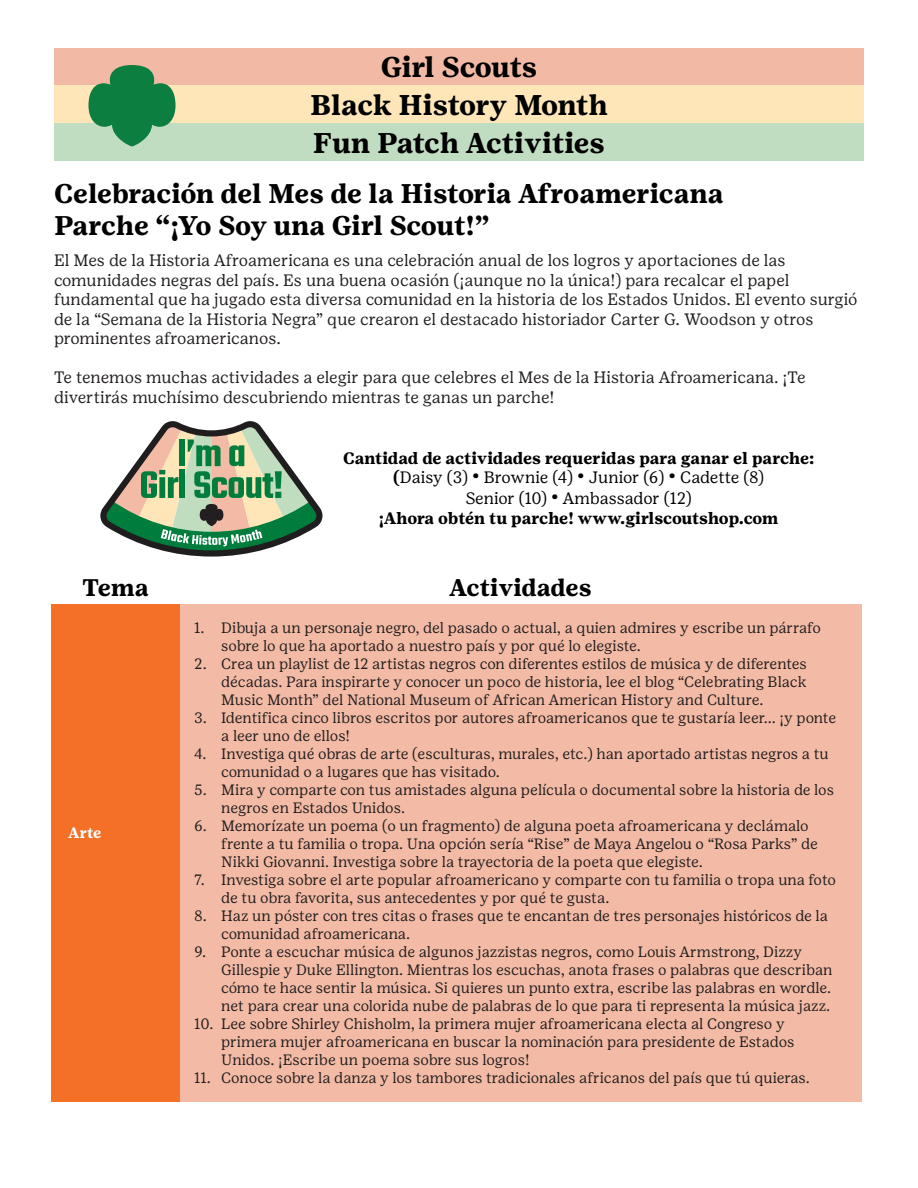
<style>
.page{position:relative;width:918px;height:1188px;background:#fff}
.page>*{position:absolute;margin:0;border:0;box-sizing:border-box;transform-origin:0 0}
.t1{font:700 28.5px "Girl Scout Text";letter-spacing:-.01em;color:#000}
.t2{font:700 27px "Girl Scout Text";letter-spacing:-.01em;color:#000}
.t3{font:700 24px "Girl Scout Text";color:#000}
.t4{font:16.5px/19.5px "Girl Scout Text";color:#231f20}
.t5{font:700 16.5px/19.5px "Girl Scout Text";color:#000;text-align:center}
.t6{font:16.5px "Girl Scout Text";letter-spacing:-.01em;color:#000}
.t7{font:15px/18px "Girl Scout Text";color:#231f20}
.t8{font:700 15px "Girl Scout Text";color:#fff}
.s1{font-weight:400}
.s2{font-weight:700}
</style>
<div class="page">
<div style="left:54px;top:48px;width:810px;height:38px;background:#f2baa5"></div>
<svg style="left:54px;top:65px;width:810px;height:96px"></svg>
<svg style="left:100px;top:421px;width:223px;height:136px"></svg>
<div style="left:51px;top:604px;width:129px;height:498px;background:#f37026"></div>
<div style="left:180px;top:604px;width:681px;height:498px;background:#f3bba6"></div>
<p class="t1" style="left:381px;top:50px;width:158px">Girl Scouts</p>
<p class="t1" style="left:310px;top:88px;width:299px">Black History Month</p>
<p class="t1" style="left:313px;top:126px;width:294px">Fun Patch Activities</p>
<p class="t2" style="left:54px;top:178px;width:671px">Celebración del Mes de la Historia Afroamericana</p>
<p class="t2" style="left:54px;top:209px;width:437px">Parche “¡Yo Soy una Girl Scout!”</p>
<p class="t4" style="left:54px;top:251px;width:805px">El Mes de la Historia Afroamericana es una celebración anual de los logros y aportaciones de las comunidades negras del país. Es una buena ocasión (¡aunque no la única!) para recalcar el papel fundamental que ha jugado esta diversa comunidad en la historia de los Estados Unidos. El evento surgió de la “Semana de la Historia Negra” que crearon el destacado historiador Carter G. Woodson y otros prominentes afroamericanos.</p>
<p class="t4" style="left:54px;top:368px;width:753px">Te tenemos muchas actividades a elegir para que celebres el Mes de la Historia Afroamericana. ¡Te divertirás muchísimo descubriendo mientras te ganas un parche!</p>
<p class="t5" style="left:343px;top:448px;width:473px">Cantidad de actividades requeridas para ganar el parche: (<span class="s1">Daisy (3)</span> • <span class="s1">Brownie (4)</span> • <span class="s1">Junior (6)</span> • <span class="s1">Cadette (8)</span></p>
<p class="t6" style="left:466px;top:489px;width:227px">Senior (10) <span class="s2">•</span> Ambassador (12)</p>
<p class="t5" style="left:379px;top:508px;width:401px">¡Ahora obtén tu parche! www.girlscoutshop.com</p>
<p class="t3" style="left:82px;top:574px;width:68px">Tema</p>
<p class="t3" style="left:450px;top:574px;width:144px">Actividades</p>
<p class="t8" style="left:69px;top:824px;width:34px">Arte</p>
<p class="t7" style="left:221px;top:619px;width:601px;text-indent:-27px">1. Dibuja a un personaje negro, del pasado o actual, a quien admires y escribe un párrafo sobre lo que ha aportado a nuestro país y por qué lo elegiste.</p>
<p class="t7" style="left:221px;top:655px;width:587px;text-align:justify;text-indent:-27px">2. Crea un playlist de 12 artistas negros con diferentes estilos de música y de diferentes décadas. Para inspirarte y conocer un poco de historia, lee el blog “Celebrating Black Music Month” del National Museum of African American History and Culture.</p>
<p class="t7" style="left:221px;top:709px;width:616px;text-indent:-27px">3. Identifica cinco libros escritos por autores afroamericanos que te gustaría leer... ¡y ponte a leer uno de ellos!</p>
<p class="t7" style="left:221px;top:745px;width:609px;text-indent:-27px">4. Investiga qué obras de arte (esculturas, murales, etc.) han aportado artistas negros a tu comunidad o a lugares que has visitado.</p>
<p class="t7" style="left:221px;top:781px;width:614px;text-indent:-27px">5. Mira y comparte con tus amistades alguna película o documental sobre la historia de los negros en Estados Unidos.</p>
<p class="t7" style="left:221px;top:817px;width:598px;text-indent:-27px">6. Memorízate un poema (o un fragmento) de alguna poeta afroamericana y declámalo frente a tu familia o tropa. Una opción sería “Rise” de Maya Angelou o “Rosa Parks” de<br>Nikki Giovanni. Investiga sobre la trayectoria de la poeta que elegiste.</p>
<p class="t7" style="left:221px;top:871px;width:616px;text-indent:-27px">7. Investiga sobre el arte popular afroamericano y comparte con tu familia o tropa una foto de tu obra favorita, sus antecedentes y por qué te gusta.</p>
<p class="t7" style="left:221px;top:907px;width:608px;text-indent:-27px">8. Haz un póster con tres citas o frases que te encantan de tres personajes históricos de la comunidad afroamericana.</p>
<p class="t7" style="left:221px;top:943px;width:613px;text-indent:-27px">9. Ponte a escuchar música de algunos jazzistas negros, como Louis Armstrong, Dizzy Gillespie y Duke Ellington. Mientras los escuchas, anota frases o palabras que describan cómo te hace sentir la música. Si quieres un punto extra, escribe las palabras en wordle. net para crear una colorida nube de palabras de lo que para ti representa la música jazz.</p>
<p class="t7" style="left:221px;top:1015px;width:575px;text-indent:-27px">10. Lee sobre Shirley Chisholm, la primera mujer afroamericana electa al Congreso y primera mujer afroamericana en buscar la nominación para presidente de Estados<br>Unidos. ¡Escribe un poema sobre sus logros!</p>
<p class="t7" style="left:194px;top:1069px;width:617px">11. Conoce sobre la danza y los tambores tradicionales africanos del país que tú quieras.</p>
</div>
